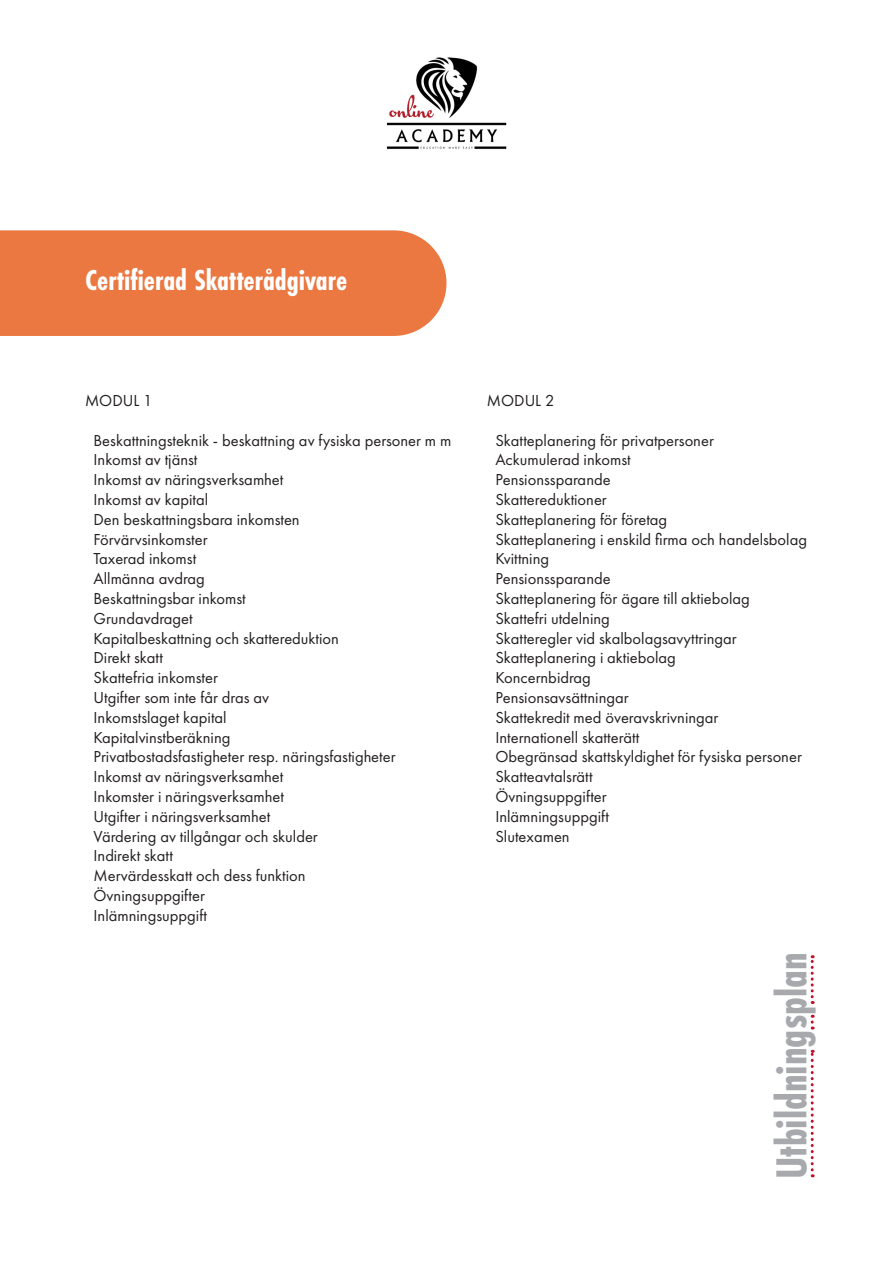
<style>
.page{position:relative;width:893px;height:1263px;background:#fff}
.page>*{position:absolute;margin:0;border:0;box-sizing:border-box;transform-origin:0 0}
.t1{font:700 45px "Futura PT Cond";color:#a8a9ad}
.t2{font:700 30px "Futura PT Cond";color:#fff}
.t3{font:16.5px "Futura PT";color:#231f20}
</style>
<div class="page">
<div style="left:0;top:230px;width:446px;height:106px;background:#eb7741"></div>
<img style="left:386px;top:57px;width:121px;height:93px">
<svg style="left:811px;top:1050px;width:3px;height:127px"></svg>
<svg style="left:811px;top:955px;width:3px;height:49px"></svg>
<svg style="left:811px;top:1015px;width:3px;height:14px"></svg>
<p class="t2" style="left:85px;top:262px;width:264px">Certifierad Skatterådgivare</p>
<p class="t3" style="left:85px;top:391px;width:69px">MODUL 1</p>
<p class="t3" style="left:94px;top:430px;width:359px">Beskattningsteknik - beskattning av fysiska personer m m</p>
<p class="t3" style="left:94px;top:450px;width:105px">Inkomst av tjänst</p>
<p class="t3" style="left:94px;top:470px;width:191px">Inkomst av näringsverksamhet</p>
<p class="t3" style="left:94px;top:490px;width:116px">Inkomst av kapital</p>
<p class="t3" style="left:94px;top:509px;width:208px">Den beskattningsbara inkomsten</p>
<p class="t3" style="left:94px;top:529px;width:116px">Förvärvsinkomster</p>
<p class="t3" style="left:94px;top:549px;width:104px">Taxerad inkomst</p>
<p class="t3" style="left:94px;top:569px;width:113px">Allmänna avdrag</p>
<p class="t3" style="left:94px;top:589px;width:154px">Beskattningsbar inkomst</p>
<p class="t3" style="left:94px;top:608px;width:101px">Grundavdraget</p>
<p class="t3" style="left:94px;top:628px;width:247px">Kapitalbeskattning och skattereduktion</p>
<p class="t3" style="left:94px;top:648px;width:71px">Direkt skatt</p>
<p class="t3" style="left:94px;top:668px;width:126px">Skattefria inkomster</p>
<p class="t3" style="left:94px;top:688px;width:177px">Utgifter som inte får dras av</p>
<p class="t3" style="left:94px;top:707px;width:135px">Inkomstslaget kapital</p>
<p class="t3" style="left:94px;top:727px;width:138px">Kapitalvinstberäkning</p>
<p class="t3" style="left:94px;top:747px;width:303px">Privatbostadsfastigheter resp. näringsfastigheter</p>
<p class="t3" style="left:94px;top:767px;width:191px">Inkomst av näringsverksamhet</p>
<p class="t3" style="left:94px;top:787px;width:192px">Inkomster i näringsverksamhet</p>
<p class="t3" style="left:94px;top:806px;width:178px">Utgifter i näringsverksamhet</p>
<p class="t3" style="left:94px;top:826px;width:226px">Värdering av tillgångar och skulder</p>
<p class="t3" style="left:94px;top:846px;width:81px">Indirekt skatt</p>
<p class="t3" style="left:94px;top:866px;width:213px">Mervärdesskatt och dess funktion</p>
<p class="t3" style="left:94px;top:886px;width:113px">Övningsuppgifter</p>
<p class="t3" style="left:94px;top:905px;width:115px">Inlämningsuppgift</p>
<p class="t3" style="left:487px;top:391px;width:69px">MODUL 2</p>
<p class="t3" style="left:495px;top:430px;width:220px">Skatteplanering för privatpersoner</p>
<p class="t3" style="left:495px;top:450px;width:137px">Ackumulerad inkomst</p>
<p class="t3" style="left:495px;top:470px;width:117px">Pensionssparande</p>
<p class="t3" style="left:495px;top:490px;width:113px">Skattereduktioner</p>
<p class="t3" style="left:495px;top:509px;width:173px">Skatteplanering för företag</p>
<p class="t3" style="left:495px;top:529px;width:313px">Skatteplanering i enskild firma och handelsbolag</p>
<p class="t3" style="left:495px;top:549px;width:55px">Kvittning</p>
<p class="t3" style="left:495px;top:569px;width:117px">Pensionssparande</p>
<p class="t3" style="left:495px;top:589px;width:256px">Skatteplanering för ägare till aktiebolag</p>
<p class="t3" style="left:495px;top:608px;width:116px">Skattefri utdelning</p>
<p class="t3" style="left:495px;top:628px;width:243px">Skatteregler vid skalbolagsavyttringar</p>
<p class="t3" style="left:495px;top:648px;width:182px">Skatteplanering i aktiebolag</p>
<p class="t3" style="left:495px;top:668px;width:97px">Koncernbidrag</p>
<p class="t3" style="left:495px;top:688px;width:135px">Pensionsavsättningar</p>
<p class="t3" style="left:495px;top:707px;width:225px">Skattekredit med överavskrivningar</p>
<p class="t3" style="left:495px;top:727px;width:145px">Internationell skatterätt</p>
<p class="t3" style="left:495px;top:747px;width:308px">Obegränsad skattskyldighet för fysiska personer</p>
<p class="t3" style="left:495px;top:767px;width:99px">Skatteavtalsrätt</p>
<p class="t3" style="left:495px;top:787px;width:113px">Övningsuppgifter</p>
<p class="t3" style="left:495px;top:806px;width:115px">Inlämningsuppgift</p>
<p class="t3" style="left:495px;top:826px;width:76px">Slutexamen</p>
<p class="t1" style="left:765px;top:1179px;width:228px;rotate:-90deg">Utbildningsplan</p>
</div>
